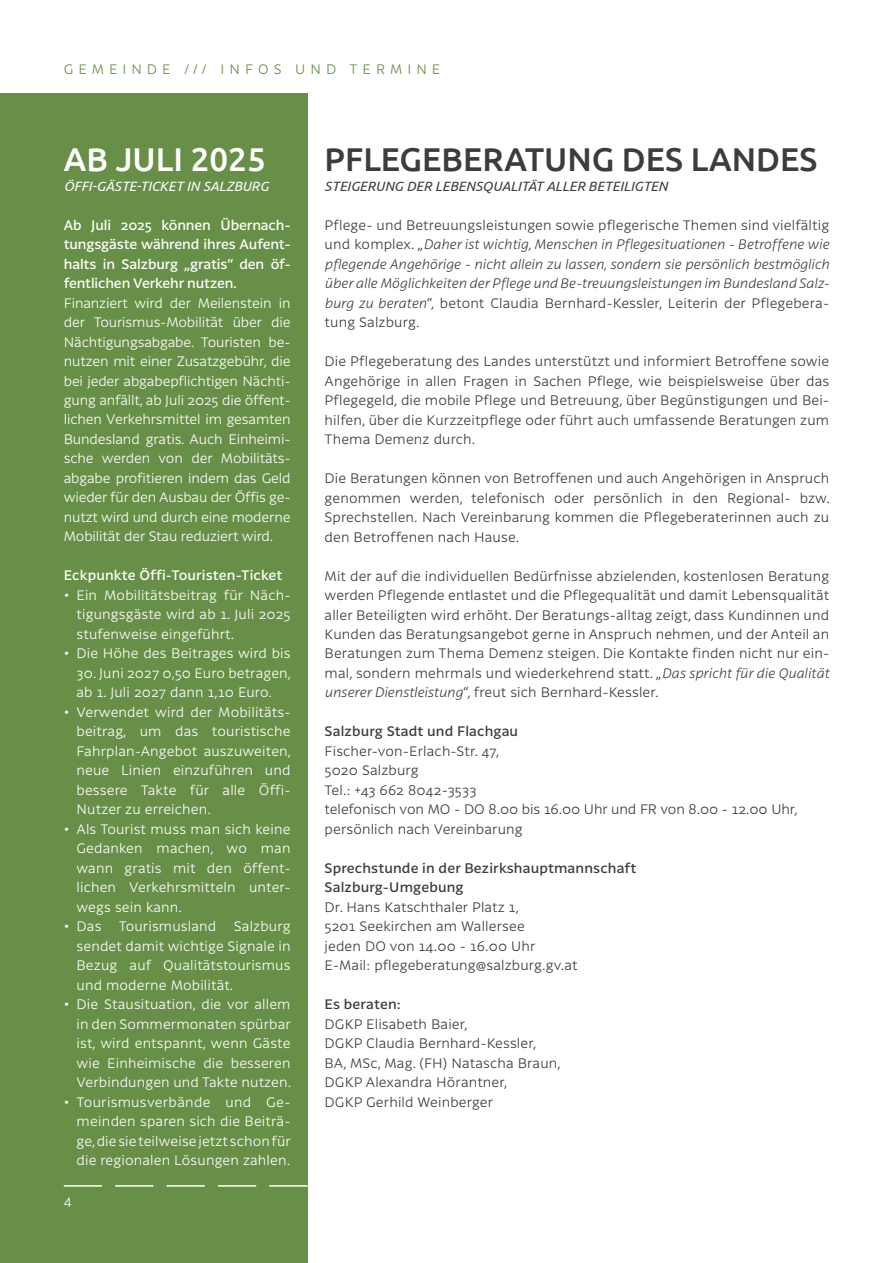
<style>
.page{position:relative;width:893px;height:1263px;background:#fff}
.page>*{position:absolute;margin:0;border:0;box-sizing:border-box;transform-origin:0 0}
.t1{font:500 33px "Ubuntu";color:#3c3c3b}
.t2{font:500 33px "Ubuntu";color:#fff}
.t3{font:300 13.5px/19.5px "Latina Essential";letter-spacing:.01em;color:#3c3c3b;text-align:justify}
.t4{font:300 13.5px/19.5px "Latina Essential";letter-spacing:.01em;color:#fff;text-align:justify}
.t5{font:italic 300 13.5px/19.5px "Latina Essential";letter-spacing:.01em;color:#3c3c3b;text-align:justify}
.t6{font:500 13.5px/19.5px "Latina Essential";letter-spacing:-.01em;color:#fff;text-align:justify}
.t7{font:500 13.5px/19.5px "Latina Essential";letter-spacing:.01em;color:#3c3c3b}
.t8{font:italic 13.5px "Ubuntu";letter-spacing:.01em;color:#3c3c3b}
.t9{font:500 13.5px "Latina Essential";letter-spacing:.01em;color:#fff}
.t10{font:italic 13.5px "Ubuntu";letter-spacing:.01em;color:#fff}
.t11{font:300 13.5px "Latina Essential";letter-spacing:.37em;color:#678f47}
.s1{font-style:normal}
.s2{font-style:italic}
</style>
<div class="page">
<div style="left:0;top:93px;width:308px;height:1170px;background:#678f47"></div>
<hr style="left:64px;top:1185px;width:38px;height:2px;background:#fff">
<hr style="left:115px;top:1185px;width:38px;height:2px;background:#fff">
<hr style="left:167px;top:1185px;width:38px;height:2px;background:#fff">
<hr style="left:218px;top:1185px;width:38px;height:2px;background:#fff">
<hr style="left:269px;top:1185px;width:39px;height:2px;background:#fff">
<p class="t11" style="left:64px;top:61px;width:378px">GEMEINDE /// INFOS UND TERMINE</p>
<h1 class="t2" style="left:64px;top:138px;width:203px">AB JULI 2025</h1>
<p class="t10" style="left:64px;top:178px;width:206px">ÖFFI-GÄSTE-TICKET IN SALZBURG</p>
<p class="t6" style="left:64px;top:215px;width:228px">Ab Juli 2025 können Übernach&shy;tungsgäste während ihres Aufent&shy;halts in Salzburg „gratis“ den öf&shy;fentlichen Verkehr nutzen.</p>
<p class="t4" style="left:64px;top:293px;width:228px">Finanziert wird der Meilenstein in der Tourismus-Mobilität über die Nächtigungsabgabe. Touristen be&shy;nutzen mit einer Zusatzgebühr, die bei jeder abgabepflichtigen Nächti&shy;gung anfällt, ab Juli 2025 die öffent&shy;lichen Verkehrsmittel im gesamten Bundesland gratis. Auch Einheimi&shy;sche werden von der Mobilitäts&shy;abgabe profitieren indem das Geld wieder für den Ausbau der Öffis ge&shy;nutzt wird und durch eine moderne Mobilität der Stau reduziert wird.</p>
<p class="t9" style="left:64px;top:568px;width:220px">Eckpunkte Öffi-Touristen-Ticket</p>
<p class="t4" style="left:77px;top:585px;width:216px;text-indent:-13px">• Ein Mobilitätsbeitrag für Näch&shy;tigungsgäste wird ab 1. Juli 2025 stufenweise eingeführt.</p>
<p class="t4" style="left:64px;top:644px;width:228px">• Die Höhe des Beitrages wird bis</p>
<p class="t4" style="left:77px;top:663px;width:216px">30. Juni 2027 0,50 Euro betragen, ab 1. Juli 2027 dann 1,10 Euro.</p>
<p class="t4" style="left:77px;top:702px;width:216px;text-indent:-13px">• Verwendet wird der Mobilitäts&shy;beitrag, um das touristische Fahrplan-Angebot auszuweiten, neue Linien einzuführen und bessere Takte für alle Öffi-Nutzer zu erreichen.</p>
<p class="t4" style="left:77px;top:819px;width:216px;text-indent:-13px">• Als Tourist muss man sich keine Gedanken machen, wo man wann gratis mit den öffent&shy;lichen Verkehrsmitteln unter&shy;wegs sein kann.</p>
<p class="t4" style="left:64px;top:917px;width:39px">• Das</p>
<p class="t4" style="left:119px;top:917px;width:99px">Tourismusland</p>
<p class="t4" style="left:77px;top:917px;width:216px;text-indent:157px">Salzburg sendet damit wichtige Signale in Bezug auf Qualitätstourismus und moderne Mobilität.</p>
<p class="t4" style="left:77px;top:995px;width:216px;text-indent:-13px">• Die Stausituation, die vor allem in den Sommermonaten spürbar ist, wird entspannt, wenn Gäste wie Einheimische die besseren Verbindungen und Takte nutzen.</p>
<p class="t4" style="left:77px;top:1092px;width:216px;text-indent:-13px">• Tourismusverbände und Ge&shy;meinden sparen sich die Beiträ&shy;ge, die sie teilweise jetzt schon für die regionalen Lösungen zahlen.</p>
<p class="t4" style="left:64px;top:1190px;width:10px">4</p>
<h1 class="t1" style="left:325px;top:138px;width:494px">PFLEGEBERATUNG DES LANDES</h1>
<p class="t8" style="left:325px;top:178px;width:345px">STEIGERUNG DER LEBENSQUALITÄT ALLER BETEILIGTEN</p>
<p class="t5" style="left:325px;top:215px;width:506px"><span class="s1">Pflege- und Betreuungsleistungen sowie pflegerische Themen sind vielfältig und komplex. „</span>Daher ist wichtig, Menschen in Pflegesituationen - Betroffene wie pflegende Angehörige - nicht allein zu lassen, sondern sie persönlich bestmöglich über alle Möglichkeiten der Pflege und Be-treuungsleistungen im Bundesland Salz&shy;burg zu beraten<span class="s1">“, betont Claudia Bernhard-Kessler, Leiterin der Pflegebera&shy;tung Salzburg.</span></p>
<p class="t3" style="left:325px;top:351px;width:506px">Die Pflegeberatung des Landes unterstützt und informiert Betroffene sowie Angehörige in allen Fragen in Sachen Pflege, wie beispielsweise über das Pflegegeld, die mobile Pflege und Betreuung, über Begünstigungen und Bei&shy;hilfen, über die Kurzzeitpflege oder führt auch umfassende Beratungen zum Thema Demenz durch.</p>
<p class="t3" style="left:325px;top:468px;width:507px">Die Beratungen können von Betroffenen und auch Angehörigen in Anspruch genommen werden, telefonisch oder persönlich in den Regional- bzw.<br>Sprechstellen. Nach Vereinbarung kommen die Pflegeberaterinnen auch zu den Betroffenen nach Hause.</p>
<p class="t3" style="left:325px;top:566px;width:506px">Mit der auf die individuellen Bedürfnisse abzielenden, kostenlosen Beratung werden Pflegende entlastet und die Pflegequalität und damit Lebensqualität aller Beteiligten wird erhöht. Der Beratungs-alltag zeigt, dass Kundinnen und Kunden das Beratungsangebot gerne in Anspruch nehmen, und der Anteil an Beratungen zum Thema Demenz steigen. Die Kontakte finden nicht nur ein&shy;mal, sondern mehrmals und wiederkehrend statt. „<span class="s2">Das spricht für die Qualität unserer Dienstleistung</span>“, freut sich Bernhard-Kessler.</p>
<p class="t7" style="left:325px;top:722px;width:195px">Salzburg Stadt und Flachgau</p>
<p class="t3" style="left:325px;top:741px;width:475px;text-align:left">Fischer-von-Erlach-Str. 47,<br>5020 Salzburg<br>Tel.: +43 662 8042-3533<br>telefonisch von MO - DO 8.00 bis 16.00 Uhr und FR von 8.00 - 12.00 Uhr, persönlich nach Vereinbarung</p>
<p class="t7" style="left:325px;top:858px;width:313px">Sprechstunde in der Bezirkshauptmannschaft<br>Salzburg-Umgebung</p>
<p class="t3" style="left:325px;top:897px;width:254px;text-align:left">Dr. Hans Katschthaler Platz 1,<br>5201 Seekirchen am Wallersee<br>jeden DO von 14.00 - 16.00 Uhr<br>E-Mail: pflegeberatung@salzburg.gv.at</p>
<p class="t7" style="left:325px;top:995px;width:78px">Es beraten:</p>
<p class="t3" style="left:325px;top:1014px;width:238px;text-align:left">DGKP Elisabeth Baier,<br>DGKP Claudia Bernhard-Kessler,<br>BA, MSc, Mag. (FH) Natascha Braun,<br>DGKP Alexandra Hörantner,<br>DGKP Gerhild Weinberger</p>
</div>
